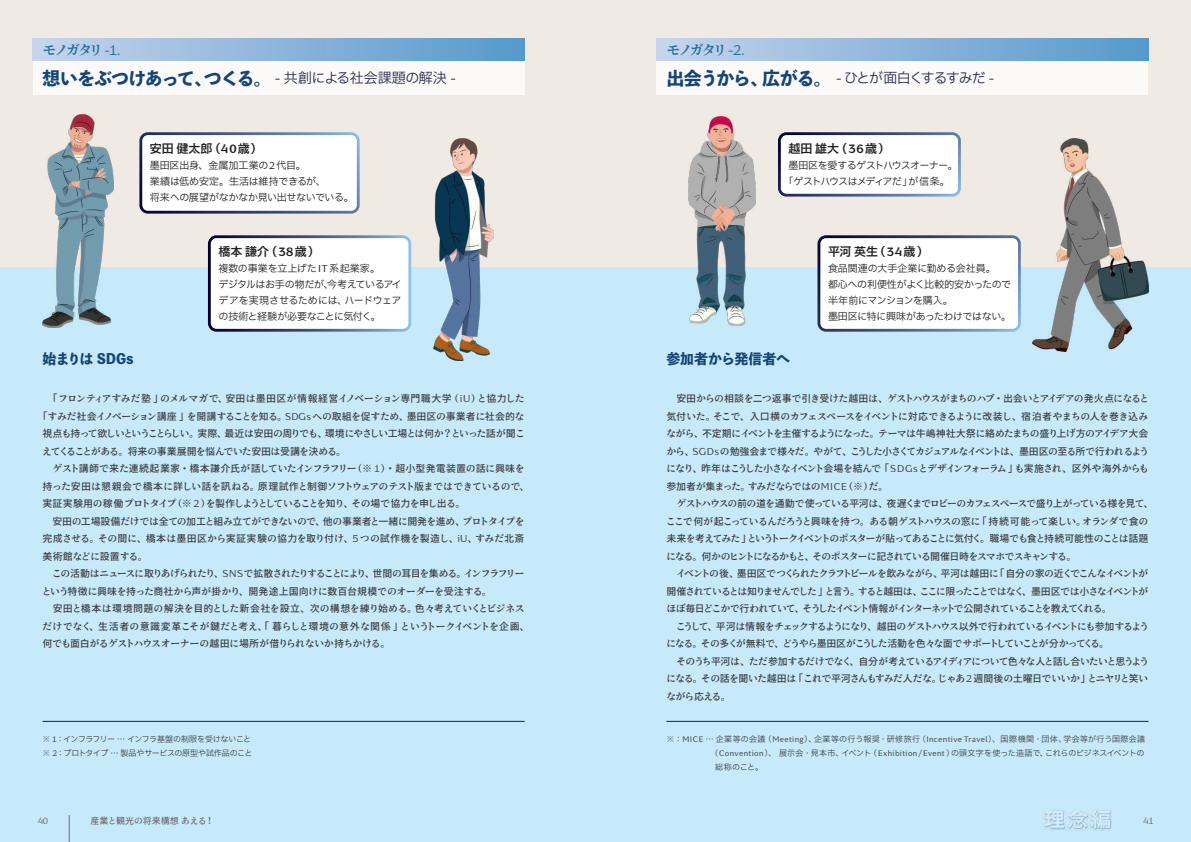
<style>
.page{position:relative;width:1191px;height:842px;background:#fff}
.page>*{position:absolute;margin:0;border:0;box-sizing:border-box;transform-origin:0 0}
.t1{font:800 18px "Toppan Bunkyu Midashi Gothic Std N";letter-spacing:-.065em;color:#154577}
.t2{font:14px "IBM Plex Sans JP";letter-spacing:-.085em;color:#262b4e}
.t3{font:14px "Gen Ei Antique Pv 5 M";letter-spacing:-.11em;color:#21719e}
.t4{font:800 14px "Toppan Bunkyu Midashi Gothic Std N";letter-spacing:-.01em;color:#154577}
.t5{font:800 14px "Toppan Bunkyu Midashi Gothic Std N";letter-spacing:-.035em;color:#154577}
.t6{font:12px "IBM Plex Sans JP Sm Bld";letter-spacing:.005em;color:#231f20}
.t7{font:10px/17.5px "Gen Ei Antique Pv 5 M";letter-spacing:-.04em;color:#3e3e3f}
.t8{font:10px/17.5px "Gen Ei Antique Pv 5 M";letter-spacing:-.02em;color:#3e3e3f}
.t9{font:10px/16px "IBM Plex Sans JP";letter-spacing:-.03em;color:#231f20}
.t10{font:10px/16px "IBM Plex Sans JP";letter-spacing:-.06em;color:#231f20}
.t11{font:9px "Gen Ei Antique Pv 5 M";color:#6c6d70}
.t12{font:9px "Kontrapunkt Miki";color:#6c6d70}
.t13{font:8px/14px "IBM Plex Sans JP";letter-spacing:-.02em;color:#3e3e3f;text-align:justify}
.t14{font:8px/14px "IBM Plex Sans JP";letter-spacing:-.045em;color:#3e3e3f}
.s1{font-family:"Kontrapunkt Miki"}
.s2{font-family:"Kontrapunkt Miki";font-weight:400;font-size:14px;color:#262b4e}
.s3{font-family:"IBM Plex Sans JP";font-weight:400;font-size:14px;color:#262b4e}
.s4{font-family:"Toppan Bunkyu Midashi Gothic Std N";font-weight:800;font-size:18px;color:#154577}
.s5{font-family:"Kontrapunkt Miki";font-weight:700}
</style>
<div class="page">
<div style="left:0;top:265px;width:1191px;height:577px;background:#c6eafa"></div>
<div style="left:0;top:0;width:1191px;height:266px;background:#efeae3"></div>
<div style="left:33px;top:61px;width:491px;height:34px;background:#fff"></div>
<div style="left:33px;top:38px;width:491px;height:23px;background:linear-gradient(to right,#c6d4ec,#5599ca)"></div>
<hr style="left:43px;top:721px;width:481px;height:1px;background:#231f20">
<div style="left:209px;top:237px;width:201px;height:93px;background:#fff;border-radius:7px"></div>
<div style="left:208px;top:235px;width:203px;height:97px;border:3px solid #fff;border-radius:7px"></div>
<div style="left:141px;top:134px;width:217px;height:78px;background:#fff;border-radius:7px"></div>
<div style="left:139px;top:132px;width:221px;height:82px;border:3px solid #fff;border-radius:7px"></div>
<div style="left:656px;top:61px;width:492px;height:34px;background:#fff"></div>
<div style="left:656px;top:38px;width:492px;height:23px;background:linear-gradient(to right,#c6d4ec,#5599ca)"></div>
<hr style="left:666px;top:721px;width:482px;height:1px;background:#231f20">
<div style="left:819px;top:237px;width:200px;height:93px;background:#fff;border-radius:7px"></div>
<div style="left:817px;top:235px;width:203px;height:97px;border:3px solid #fff;border-radius:7px"></div>
<div style="left:779px;top:134px;width:180px;height:61px;background:#fff;border-radius:7px"></div>
<div style="left:778px;top:132px;width:183px;height:65px;border:3px solid #fff;border-radius:7px"></div>
<img style="left:1044px;top:809px;width:68px;height:22px">
<img style="left:43px;top:114px;width:70px;height:214px">
<img style="left:434px;top:139px;width:60px;height:221px">
<img style="left:688px;top:116px;width:67px;height:210px">
<img style="left:1032px;top:139px;width:116px;height:212px">
<svg style="left:69px;top:815px;width:1px;height:27px"></svg>
<h2 class="t3" style="left:43px;top:41px;width:79px">モノガタリ <span class="s1">-1.</span></h2>
<h2 class="t3" style="left:666px;top:41px;width:80px">モノガタリ <span class="s1">-2.</span></h2>
<h1 class="t1" style="left:43px;top:64px;width:415px">想いをぶつけあって、つくる。 <span class="s2">-</span> <span class="s3">共創による社会課題の解決</span> <span class="s2">-</span></h1>
<h2 class="t2" style="left:666px;top:68px;width:330px"><span class="s4">出会うから、広がる。</span> <span class="s1">-</span> ひとが面白くするすみだ <span class="s1">-</span></h2>
<p class="t6" style="left:150px;top:140px;width:114px">安田健太郎（<span class="s5">40</span>歳）</p>
<p class="t9" style="left:150px;top:157px;width:205px">墨田区出身、金属加工業の<span class="s1">2</span>代目。<br>業績は低め安定。生活は維持できるが、<br>将来への展望がなかなか見い出せないでいる。</p>
<p class="t6" style="left:788px;top:140px;width:103px">越田雄大（<span class="s5">36</span>歳）</p>
<p class="t10" style="left:783px;top:157px;width:176px;text-indent:5px">墨田区を愛するゲストハウスオーナー。「ゲストハウスはメディアだ」が信条。</p>
<p class="t6" style="left:218px;top:243px;width:103px">橋本謙介（<span class="s5">38</span>歳）</p>
<p class="t9" style="left:218px;top:260px;width:185px">複数の事業を立上げた<span class="s1">IT</span>系起業家。<br>デジタルはお手の物だが、今考えているアイデアを実現させるためには、ハードウェアの技術と経験が必要なことに気付く。</p>
<p class="t6" style="left:828px;top:243px;width:102px">平河英生（<span class="s5">34</span>歳）</p>
<p class="t9" style="left:828px;top:260px;width:185px">食品関連の大手企業に勤める会社員。<br>都心への利便性がよく比較的安かったので半年前にマンションを購入。<br>墨田区に特に興味があったわけではない。</p>
<h2 class="t5" style="left:43px;top:348px;width:92px">始まりは SDGs</h2>
<p class="t8" style="left:43px;top:390px;width:483px">　「フロンティアすみだ塾」のメルマガで、安田は墨田区が情報経営イノベーション専門職大学（<span class="s1">iU</span>）と協力した「すみだ社会イノベーション講座」を開講することを知る。 <span class="s1">SDGs</span>への取組を促すため、墨田区の事業者に社会的な視点も持って欲しいということらしい。実際、最近は安田の周りでも、環境にやさしい工場とは何か？といった話が聞こえてくることがある。将来の事業展開を悩んでいた安田は受講を決める。<br>　ゲスト講師で来た連続起業家・橋本謙介氏が話していたインフラフリー（※ <span class="s1">1</span>）・超小型発電装置の話に興味を持った安田は懇親会で橋本に詳しい話を訊ねる。原理試作と制御ソフトウェアのテスト版まではできているので、実証実験用の稼働プロトタイプ（※ <span class="s1">2</span> ）を製作しようとしていることを知り、その場で協力を申し出る。<br>　安田の工場設備だけでは全ての加工と組み立てができないので、他の事業者と一緒に開発を進め、プロトタイプを完成させる。その間に、橋本は墨田区から実証実験の協力を取り付け、 <span class="s1">5</span>つの試作機を製造し、 <span class="s1">iU</span>、すみだ北斎美術館などに設置する。<br>　この活動はニュースに取りあげられたり、 <span class="s1">SNS</span>で拡散されたりすることにより、世間の耳目を集める。インフラフリーという特徴に興味を持った商社から声が掛かり、開発途上国向けに数百台規模でのオーダーを受注する。<br>　安田と橋本は環境問題の解決を目的とした新会社を設立、次の構想を練り始める。色々考えていくとビジネスだけでなく、生活者の意識変革こそが鍵だと考え、「暮らしと環境の意外な関係」というトークイベントを企画、何でも面白がるゲストハウスオーナーの越田に場所が借りられないか持ちかける。</p>
<h2 class="t4" style="left:666px;top:348px;width:125px">参加者から発信者へ</h2>
<p class="t7" style="left:666px;top:390px;width:483px">　安田からの相談を二つ返事で引き受けた越田は、ゲストハウスがまちのハブ・出会いとアイデアの発火点になると気付いた。そこで、入口横のカフェスペースをイベントに対応できるように改装し、宿泊者やまちの人を巻き込みながら、不定期にイベントを主催するようになった。テーマは牛嶋神社大祭に絡めたまちの盛り上げ方のアイデア大会から、 <span class="s1">SGDs</span>の勉強会まで様々だ。やがて、こうした小さくてカジュアルなイベントは、墨田区の至る所で行われるようになり、昨年はこうした小さなイベント会場を結んで「<span class="s1">SDGs</span>とデザインフォーラム」も実施され、区外や海外からも参加者が集まった。すみだならではの<span class="s1">MICE</span> （※）だ。<br>　ゲストハウスの前の道を通勤で使っている平河は、夜遅くまでロビーのカフェスペースで盛り上がっている様を見て、ここで何が起こっているんだろうと興味を持つ。ある朝ゲストハウスの窓に「持続可能って楽しい。オランダで食の未来を考えてみた」というトークイベントのポスターが貼ってあることに気付く。職場でも食と持続可能性のことは話題になる。何かのヒントになるかもと、そのポスターに記されている開催日時をスマホでスキャンする。<br>　イベントの後、墨田区でつくられたクラフトビールを飲みながら、平河は越田に「自分の家の近くでこんなイベントが開催されているとは知りませんでした」と言う。すると越田は、ここに限ったことではなく、墨田区では小さなイベントがほぼ毎日どこかで行われていて、そうしたイベント情報がインターネットで公開されていることを教えてくれる。<br>　こうして、平河は情報をチェックするようになり、越田のゲストハウス以外で行われているイベントにも参加するようになる。その多くが無料で、どうやら墨田区がこうした活動を色々な面でサポートしていことが分かってくる。<br>　そのうち平河は、ただ参加するだけでなく、自分が考えているアイディアについて色々な人と話し合いたいと思うようになる。その話を聞いた越田は「これで平河さんもすみだ人だな。じゃあ<span class="s1">2</span> 週間後の土曜日でいいか」とニヤリと笑いながら応える。</p>
<p class="t14" style="left:43px;top:732px;width:211px">※ <span class="s1">1</span>：インフラフリー … インフラ基盤の制限を受けないこと※ <span class="s1">2</span>：プロトタイプ … 製品やサービスの原型や試作品のこと</p>
<p class="t13" style="left:666px;top:732px;width:480px">※：<span class="s1">MICE</span> … 企業等の会議（<span class="s1">Meeting</span>）、企業等の行う報奨・研修旅行（<span class="s1">Incentive Travel</span>）、国際機関・団体、学会等が行う国際会議　　　　　　（<span class="s1">Convention</span>）、展示会・見本市、イベント（<span class="s1">Exhibition/Event</span>）の頭文字を使った造語で、これらのビジネスイベントの　　　　　　総称のこと。</p>
<p class="t12" style="left:38px;top:816px;width:12px">40</p>
<p class="t11" style="left:90px;top:815px;width:124px">産業と観光の将来構想あえる！</p>
<p class="t12" style="left:1143px;top:816px;width:12px">41</p>
</div>
